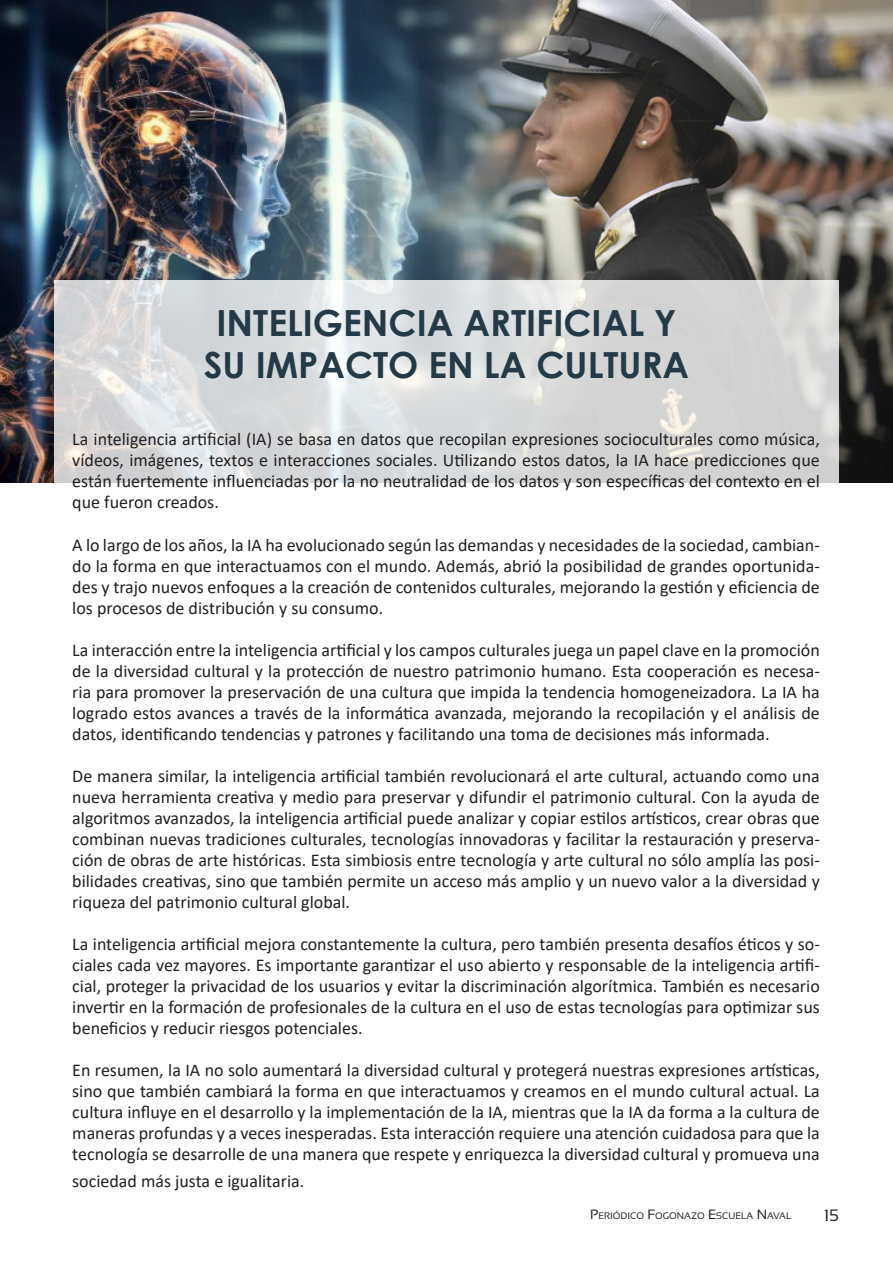
<style>
.page{position:relative;width:893px;height:1263px;background:#fff}
.page>*{position:absolute;margin:0;border:0;box-sizing:border-box;transform-origin:0 0}
.t1{font:700 36px "Century Gothic";color:#243b47}
.t2{font:18px/21px "Calibri";color:#231f20;text-align:justify}
.t3{font:16.5px "Sansation";color:#231f20}
.t4{font:9.45px "Sansation";color:#231f20}
.s1{font-size:13.5px}
</style>
<div class="page">
<img style="left:0;top:1px;width:893px;height:481px">
<svg style="left:54px;top:281px;width:785px;height:202px;fill:#d6d8da"></svg>
<p class="t1" style="left:216px;top:296px;width:462px">INTELIGENCIA ARTIFICIAL Y</p>
<p class="t1" style="left:204px;top:338px;width:487px">SU IMPACTO EN LA CULTURA</p>
<p class="t2" style="left:72px;top:429px;width:749px">La inteligencia artificial (IA) se basa en datos que recopilan expresiones socioculturales como música, vídeos, imágenes, textos e interacciones sociales. Utilizando estos datos, la IA hace predicciones que están fuertemente influenciadas por la no neutralidad de los datos y son específicas del contexto en el que fueron creados.</p>
<p class="t2" style="left:72px;top:534px;width:749px">A lo largo de los años, la IA ha evolucionado según las demandas y necesidades de la sociedad, cambian&shy;do la forma en que interactuamos con el mundo. Además, abrió la posibilidad de grandes oportunida&shy;des y trajo nuevos enfoques a la creación de contenidos culturales, mejorando la gestión y eficiencia de los procesos de distribución y su consumo.</p>
<p class="t2" style="left:72px;top:639px;width:749px">La interacción entre la inteligencia artificial y los campos culturales juega un papel clave en la promoción de la diversidad cultural y la protección de nuestro patrimonio humano. Esta cooperación es necesa&shy;ria para promover la preservación de una cultura que impida la tendencia homogeneizadora. La IA ha logrado estos avances a través de la informática avanzada, mejorando la recopilación y el análisis de datos, identificando tendencias y patrones y facilitando una toma de decisiones más informada.</p>
<p class="t2" style="left:72px;top:765px;width:749px">De manera similar, la inteligencia artificial también revolucionará el arte cultural, actuando como una nueva herramienta creativa y medio para preservar y difundir el patrimonio cultural. Con la ayuda de algoritmos avanzados, la inteligencia artificial puede analizar y copiar estilos artísticos, crear obras que combinan nuevas tradiciones culturales, tecnologías innovadoras y facilitar la restauración y preserva&shy;ción de obras de arte históricas. Esta simbiosis entre tecnología y arte cultural no sólo amplía las posi&shy;bilidades creativas, sino que también permite un acceso más amplio y un nuevo valor a la diversidad y riqueza del patrimonio cultural global.</p>
<p class="t2" style="left:72px;top:933px;width:749px">La inteligencia artificial mejora constantemente la cultura, pero también presenta desafíos éticos y so&shy;ciales cada vez mayores. Es importante garantizar el uso abierto y responsable de la inteligencia artifi&shy;cial, proteger la privacidad de los usuarios y evitar la discriminación algorítmica. También es necesario invertir en la formación de profesionales de la cultura en el uso de estas tecnologías para optimizar sus beneficios y reducir riesgos potenciales.</p>
<p class="t2" style="left:72px;top:1059px;width:749px">En resumen, la IA no solo aumentará la diversidad cultural y protegerá nuestras expresiones artísticas, sino que también cambiará la forma en que interactuamos y creamos en el mundo cultural actual. La cultura influye en el desarrollo y la implementación de la IA, mientras que la IA da forma a la cultura de maneras profundas y a veces inesperadas. Esta interacción requiere una atención cuidadosa para que la tecnología se desarrolle de una manera que respete y enriquezca la diversidad cultural y promueva una</p>
<p class="t2" style="left:72px;top:1170px;width:234px">sociedad más justa e igualitaria.</p>
<p class="t4" style="left:590px;top:1210px;width:203px"><span class="s1">P</span>ERIÓDICO <span class="s1">F</span>OGONAZO <span class="s1">E</span>SCUELA <span class="s1">N</span>AVAL</p>
<p class="t3" style="left:824px;top:1206px;width:16px">15</p>
</div>
